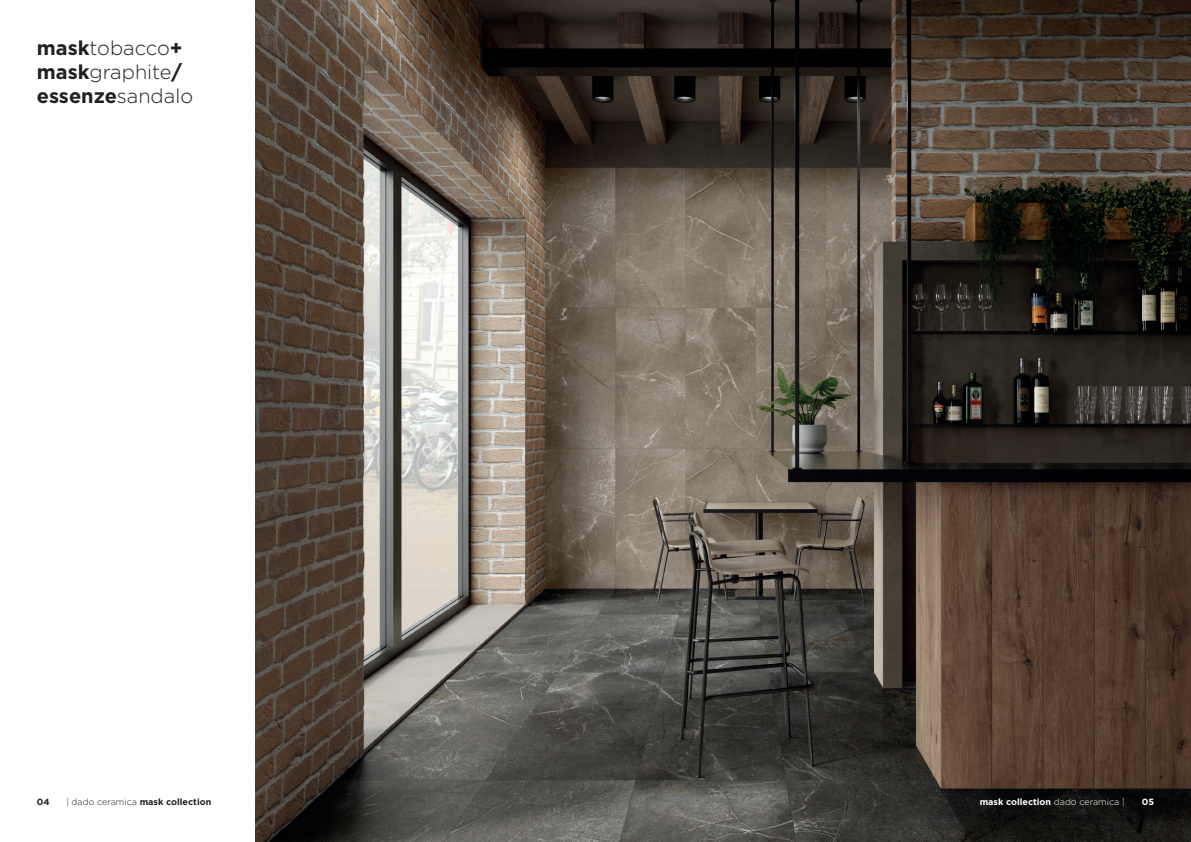
<style>
.page{position:relative;width:1191px;height:842px;background:#fff}
.page>*{position:absolute;margin:0;border:0;box-sizing:border-box;transform-origin:0 0}
.t1{font:300 20px/24px "Gotham";color:#231f20}
.t2{font:700 9px "Gotham";color:#231f20}
.t3{font:700 9px "Gotham";color:#fff}
.s1{font-weight:700}
.s2{font-weight:300}
</style>
<div class="page">
<img style="left:256px;top:0;width:935px;height:842px">
<p class="t1" style="left:37px;top:35px;width:158px"><span class="s1">mask</span>tobacco<span class="s1">+ mask</span>graphite<span class="s1">/ essenze</span>sandalo</p>
<p class="t2" style="left:37px;top:796px;width:14px">04</p>
<p class="t2" style="left:66px;top:796px;width:146px"><span class="s2">| dado ceramica</span> mask collection</p>
<p class="t3" style="left:979px;top:796px;width:146px">mask collection <span class="s2">dado ceramica |</span></p>
<p class="t3" style="left:1141px;top:796px;width:14px">05</p>
</div>
